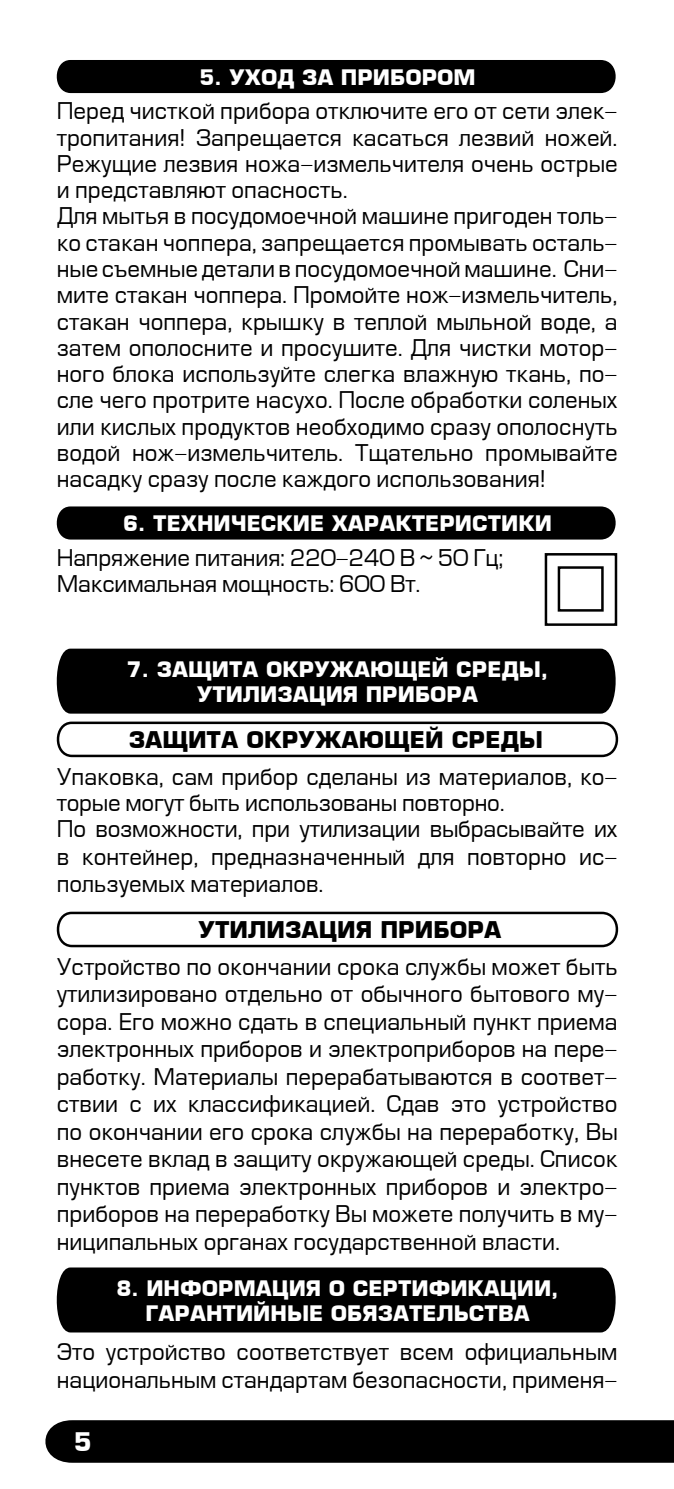
<style>
.page{position:relative;width:674px;height:1489px;background:#fff}
.page>*{position:absolute;margin:0;border:0;box-sizing:border-box;transform-origin:0 0}
.t1{font:700 25px "Europe";color:#fff}
.t2{font:22.5px/26.2px "Europe";color:#000}
.t3{font:700 22.5px "Europe";color:#000}
.t4{font:700 20.75px/25px "Europe";color:#fff;text-align:center}
</style>
<div class="page">
<div style="left:45px;top:1420px;width:628px;height:42px;background:#000"></div>
<div style="left:56px;top:60px;width:560px;height:33px;background:#000"></div>
<div style="left:56px;top:506px;width:560px;height:33px;background:#000"></div>
<div style="left:56px;top:648px;width:560px;height:65px;background:#000"></div>
<svg style="left:56px;top:721px;width:563px;height:37px"></svg>
<svg style="left:56px;top:911px;width:563px;height:37px"></svg>
<div style="left:56px;top:1267px;width:560px;height:65px;background:#000"></div>
<svg style="left:544px;top:553px;width:74px;height:73px"></svg>
<p class="t4" style="left:199px;top:65px;width:277px">5. УХОД ЗА ПРИБОРОМ</p>
<p class="t2" style="left:57px;top:99px;width:562px">Перед чисткой прибора отключите его от сети элек&shy;тропитания! Запрещается касаться лезвий ножей.<br>Режущие лезвия ножа-измельчителя очень острые и представляют опасность.<br>Для мытья в посудомоечной машине пригоден толь&shy;ко стакан чоппера, запрещается промывать осталь&shy;ные съемные детали в посудомоечной машине. Сни&shy;мите стакан чоппера. Промойте нож-измельчитель, стакан чоппера, крышку в теплой мыльной воде, а затем ополосните и просушите. Для чистки мотор&shy;ного блока используйте слегка влажную ткань, по&shy;сле чего протрите насухо. После обработки соленых или кислых продуктов необходимо сразу ополоснуть водой нож-измельчитель. Тщательно промывайте насадку сразу после каждого использования!</p>
<p class="t4" style="left:123px;top:511px;width:430px">6. ТЕХНИЧЕСКИЕ ХАРАКТЕРИСТИКИ</p>
<p class="t2" style="left:57px;top:545px;width:448px">Напряжение питания: 220-240 В ~ 50 Гц;<br>Максимальная мощность: 600 Вт.</p>
<p class="t4" style="left:127px;top:657px;width:423px">7. ЗАЩИТА ОКРУЖАЮЩЕЙ СРЕДЫ,<br>УТИЛИЗАЦИЯ ПРИБОРА</p>
<p class="t3" style="left:129px;top:726px;width:415px">ЗАЩИТА ОКРУЖАЮЩЕЙ СРЕДЫ</p>
<p class="t2" style="left:57px;top:763px;width:562px;line-height:27px">Упаковка, сам прибор сделаны из материалов, ко&shy;торые могут быть использованы повторно.<br>По возможности, при утилизации выбрасывайте их в контейнер, предназначенный для повторно ис&shy;пользуемых материалов.</p>
<p class="t3" style="left:198px;top:916px;width:304px">УТИЛИЗАЦИЯ ПРИБОРА</p>
<p class="t2" style="left:57px;top:953px;width:562px;line-height:27.5px;text-align:justify">Устройство по окончании срока службы может быть утилизировано отдельно от обычного бытового му&shy;сора. Его можно сдать в специальный пункт приема электронных приборов и электроприборов на пере&shy;работку. Материалы перерабатываются в соответ&shy;ствии с их классификацией. Сдав это устройство по окончании его срока службы на переработку, Вы внесете вклад в защиту окружающей среды. Список пунктов приема электронных приборов и электро&shy;приборов на переработку Вы можете получить в му&shy;ниципальных органах государственной власти.</p>
<p class="t4" style="left:116px;top:1275px;width:443px">8. ИНФОРМАЦИЯ О СЕРТИФИКАЦИИ,<br>ГАРАНТИЙНЫЕ ОБЯЗАТЕЛЬСТВА</p>
<p class="t2" style="left:57px;top:1338px;width:562px;line-height:27.5px">Это устройство соответствует всем официальным национальным стандартам безопасности, применя-</p>
<p class="t1" style="left:74px;top:1426px;width:19px">5</p>
</div>
